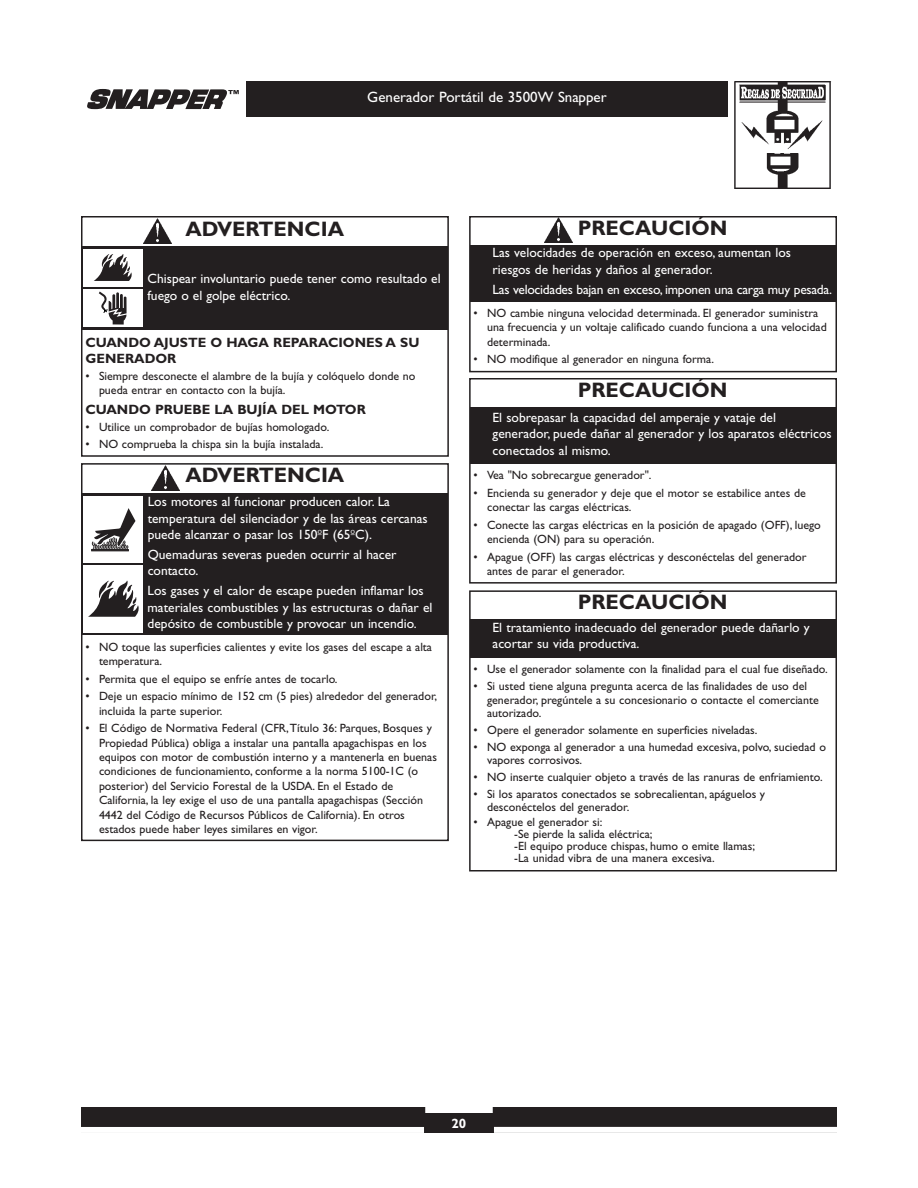
<style>
.page{position:relative;width:918px;height:1188px;background:#fff}
.page>*{position:absolute;margin:0;border:0;box-sizing:border-box;transform-origin:0 0}
.t1{font:700 21px "Gill Sans";color:#231f20}
.t2{font:15px "Gill Sans";color:#fff}
.t3{font:13.5px/16.5px "Gill Sans";color:#fff}
.t4{font:700 13.5px/16.5px "Gill Sans";color:#231f20}
.t5{font:13.5px "Gill Sans";letter-spacing:-.02em;color:#fff}
.t6{font:700 13.5px "Gill Sans";color:#fff}
.t7{font:12px/14.4px "Gill Sans";color:#231f20}
.s1{font-family:"Eurostile Extended Roman DTC"}
</style>
<div class="page">
<div style="left:246px;top:81px;width:482px;height:36px;background:#231f20"></div>
<svg style="left:87px;top:89px;width:152px;height:20px"></svg>
<div style="left:81px;top:1107px;width:756px;height:26px;background:#231f20"></div>
<div style="left:425px;top:1107px;width:68px;height:6px;background:#fff"></div>
<div style="left:494px;top:1127px;width:343px;height:6px;background:#fff"></div>
<div style="left:81px;top:1127px;width:343px;height:6px;background:#fff"></div>
<img style="left:734px;top:81px;width:98px;height:108px">
<div style="left:469px;top:216px;width:368px;height:156px;border:2px solid #231f20"></div>
<div style="left:470px;top:245px;width:366px;height:56px;background:#231f20"></div>
<img style="left:544px;top:218px;width:29px;height:24px">
<div style="left:469px;top:378px;width:368px;height:206px;border:2px solid #231f20"></div>
<div style="left:470px;top:407px;width:366px;height:56px;background:#231f20"></div>
<div style="left:469px;top:590px;width:368px;height:282px;border:2px solid #231f20"></div>
<div style="left:470px;top:620px;width:366px;height:38px;background:#231f20"></div>
<div style="left:81px;top:216px;width:368px;height:241px;border:2px solid #231f20"></div>
<div style="left:82px;top:247px;width:366px;height:83px;background:#231f20"></div>
<div style="left:84px;top:249px;width:59px;height:38px;background:#fff"></div>
<svg style="left:94px;top:254px;width:38px;height:27px"></svg>
<div style="left:84px;top:289px;width:59px;height:38px;background:#fff"></div>
<svg style="left:99px;top:292px;width:28px;height:33px"></svg>
<img style="left:143px;top:219px;width:28px;height:24px">
<div style="left:81px;top:463px;width:368px;height:378px;border:2px solid #231f20"></div>
<div style="left:82px;top:494px;width:366px;height:141px;background:#231f20"></div>
<img style="left:152px;top:466px;width:28px;height:24px">
<div style="left:84px;top:496px;width:59px;height:67px;background:#fff"></div>
<svg style="left:92px;top:508px;width:44px;height:41px"></svg>
<div style="left:91px;top:549px;width:38px;height:2px;border:1px solid #231f20"></div>
<div style="left:84px;top:565px;width:59px;height:67px;background:#fff"></div>
<svg style="left:88px;top:581px;width:51px;height:36px"></svg>
<p class="t2" style="left:367px;top:92px;width:241px">Generador Portátil de 3500W Snapper</p>
<h1 class="t1" style="left:185px;top:221px;width:160px">ADVERTENCIA</h1>
<h1 class="t1" style="left:578px;top:220px;width:152px">PRECAUCIÓN</h1>
<p class="t3" style="left:148px;top:272px;width:295px">Chispear involuntario puede tener como resultado el fuego o el golpe eléctrico.</p>
<p class="t4" style="left:86px;top:335px;width:336px">CUANDO AJUSTE O HAGA REPARACIONES A SU<br>GENERADOR</p>
<p class="t7" style="left:99px;top:370px;width:318px;text-indent:-14px">• Siempre desconecte el alambre de la bujía y colóquelo donde no pueda entrar en contacto con la bujía.</p>
<p class="t4" style="left:86px;top:403px;width:282px">CUANDO PRUEBE LA BUJÍA DEL MOTOR</p>
<p class="t7" style="left:86px;top:421px;width:245px">• Utilice un comprobador de bujías homologado.</p>
<p class="t7" style="left:86px;top:438px;width:239px">• NO comprueba la chispa sin la bujía instalada.</p>
<h1 class="t1" style="left:186px;top:468px;width:160px">ADVERTENCIA</h1>
<p class="t3" style="left:148px;top:495px;width:282px">Los motores al funcionar producen calor. La temperatura del silenciador y de las áreas cercanas puede alcanzar o pasar los 150<span class="s1">º</span>F (65<span class="s1">º</span>C).</p>
<p class="t3" style="left:148px;top:547px;width:250px">Quemaduras severas pueden ocurrir al hacer contacto.</p>
<p class="t3" style="left:148px;top:584px;width:286px">Los gases y el calor de escape pueden inflamar los materiales combustibles y las estructuras o dañar el depósito de combustible y provocar un incendio.</p>
<p class="t7" style="left:99px;top:641px;width:335px;text-indent:-14px">• NO toque las superficies calientes y evite los gases del escape a alta temperatura.</p>
<p class="t7" style="left:86px;top:673px;width:254px">• Permita que el equipo se enfríe antes de tocarlo.</p>
<p class="t7" style="left:99px;top:690px;width:340px;text-indent:-14px">• Deje un espacio mínimo de 152 cm (5 pies) alrededor del generador, incluida la parte superior.</p>
<p class="t7" style="left:99px;top:722px;width:339px;text-indent:-14px">• El Código de Normativa Federal (CFR,Título 36: Parques, Bosques y Propiedad Pública) obliga a instalar una pantalla apagachispas en los equipos con motor de combustión interno y a mantenerla en buenas condiciones de funcionamiento, conforme a la norma 5100-1C (o posterior) del Servicio Forestal de la USDA. En el Estado de California, la ley exige el uso de una pantalla apagachispas (Sección 4442 del Código de Recursos Públicos de California). En otros estados puede haber leyes similares en vigor.</p>
<p class="t3" style="left:493px;top:246px;width:300px">Las velocidades de operación en exceso, aumentan los riesgos de heridas y daños al generador.</p>
<p class="t5" style="left:493px;top:284px;width:341px">Las velocidades bajan en exceso, imponen una carga muy pesada.</p>
<p class="t7" style="left:487px;top:307px;width:341px;text-indent:-14px">• NO cambie ninguna velocidad determinada. El generador suministra una frecuencia y un voltaje calificado cuando funciona a una velocidad determinada.</p>
<p class="t7" style="left:474px;top:353px;width:242px">• NO modifique al generador en ninguna forma.</p>
<h1 class="t1" style="left:578px;top:382px;width:152px">PRECAUCIÓN</h1>
<p class="t3" style="left:493px;top:410px;width:341px">El sobrepasar la capacidad del amperaje y vataje del generador, puede dañar al generador y los aparatos eléctricos conectados al mismo.</p>
<p class="t7" style="left:474px;top:469px;width:179px">• Vea "No sobrecargue generador".</p>
<p class="t7" style="left:487px;top:487px;width:320px;text-indent:-14px">• Encienda su generador y deje que el motor se estabilice antes de conectar las cargas eléctricas.</p>
<p class="t7" style="left:487px;top:519px;width:335px;text-indent:-14px">• Conecte las cargas eléctricas en la posición de apagado (OFF), luego encienda (ON) para su operación.</p>
<p class="t7" style="left:487px;top:551px;width:321px;text-indent:-14px">• Apague (OFF) las cargas eléctricas y desconéctelas del generador antes de parar el generador.</p>
<h1 class="t1" style="left:578px;top:595px;width:152px">PRECAUCIÓN</h1>
<p class="t3" style="left:493px;top:620px;width:319px">El tratamiento inadecuado del generador puede dañarlo y acortar su vida productiva.</p>
<p class="t7" style="left:474px;top:663px;width:356px">• Use el generador solamente con la finalidad para el cual fue diseñado.</p>
<p class="t7" style="left:487px;top:681px;width:333px;line-height:13.5px;text-indent:-14px">• Si usted tiene alguna pregunta acerca de las finalidades de uso del generador, pregúntele a su concesionario o contacte el comerciante autorizado.</p>
<p class="t7" style="left:474px;top:724px;width:285px">• Opere el generador solamente en superficies niveladas.</p>
<p class="t7" style="left:487px;top:741px;width:340px;line-height:13.5px;text-indent:-14px">• NO exponga al generador a una humedad excesiva, polvo, suciedad o vapores corrosivos.</p>
<p class="t7" style="left:474px;top:771px;width:351px">• NO inserte cualquier objeto a través de las ranuras de enfriamiento.</p>
<p class="t7" style="left:487px;top:788px;width:280px;line-height:13.5px;text-indent:-14px">• Si los aparatos conectados se sobrecalientan, apáguelos y desconéctelos del generador.</p>
<p class="t7" style="left:514px;top:818px;width:242px;line-height:12px;text-indent:-40px">• Apague el generador si:<br>-Se pierde la salida eléctrica;<br>-El equipo produce chispas, humo o emite llamas; -La unidad vibra de una manera excesiva.</p>
<p class="t6" style="left:452px;top:1119px;width:16px">20</p>
</div>
